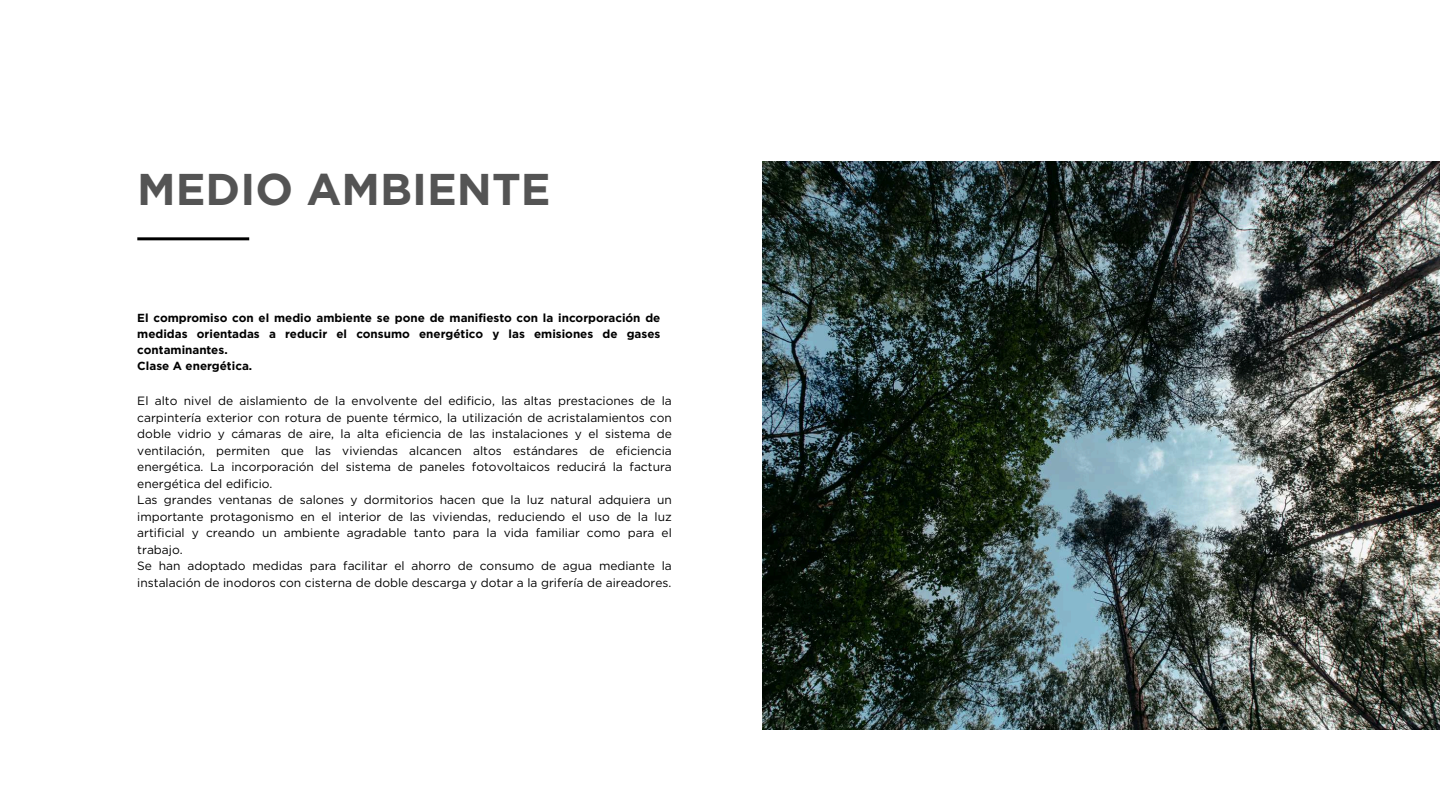
<style>
.page{position:relative;width:1440px;height:810px;background:#fff}
.page>*{position:absolute;margin:0;border:0;box-sizing:border-box;transform-origin:0 0}
.t1{font:700 44.4px "Gotham";color:#545454}
.t2{font:12px/16.5px "Gotham";color:#000}
.t3{font:700 11.7px/16.2px "Gotham";color:#000}
</style>
<div class="page">
<img style="left:763px;top:162px;width:677px;height:567px">
<hr style="left:137px;top:237px;width:112px;height:3px;background:#000">
<h1 class="t1" style="left:137px;top:162px;width:415px">MEDIO AMBIENTE</h1>
<p class="t3" style="left:137px;top:309px;width:525px">El compromiso con el medio ambiente se pone de manifiesto con la incorporación de medidas orientadas a reducir el consumo energético y las emisiones de gases contaminantes.<br>Clase A energética.</p>
<p class="t2" style="left:137px;top:393px;width:536px">El alto nivel de aislamiento de la envolvente del edificio, las altas prestaciones de la carpintería exterior con rotura de puente térmico, la utilización de acristalamientos con doble vidrio y cámaras de aire, la alta eficiencia de las instalaciones y el sistema de ventilación, permiten que las viviendas alcancen altos estándares de eficiencia energética. La incorporación del sistema de paneles fotovoltaicos reducirá la factura energética del edificio.<br>Las grandes ventanas de salones y dormitorios hacen que la luz natural adquiera un importante protagonismo en el interior de las viviendas, reduciendo el uso de la luz artificial y creando un ambiente agradable tanto para la vida familiar como para el trabajo.<br>Se han adoptado medidas para facilitar el ahorro de consumo de agua mediante la instalación de inodoros con cisterna de doble descarga y dotar a la grifería de aireadores.</p>
</div>
